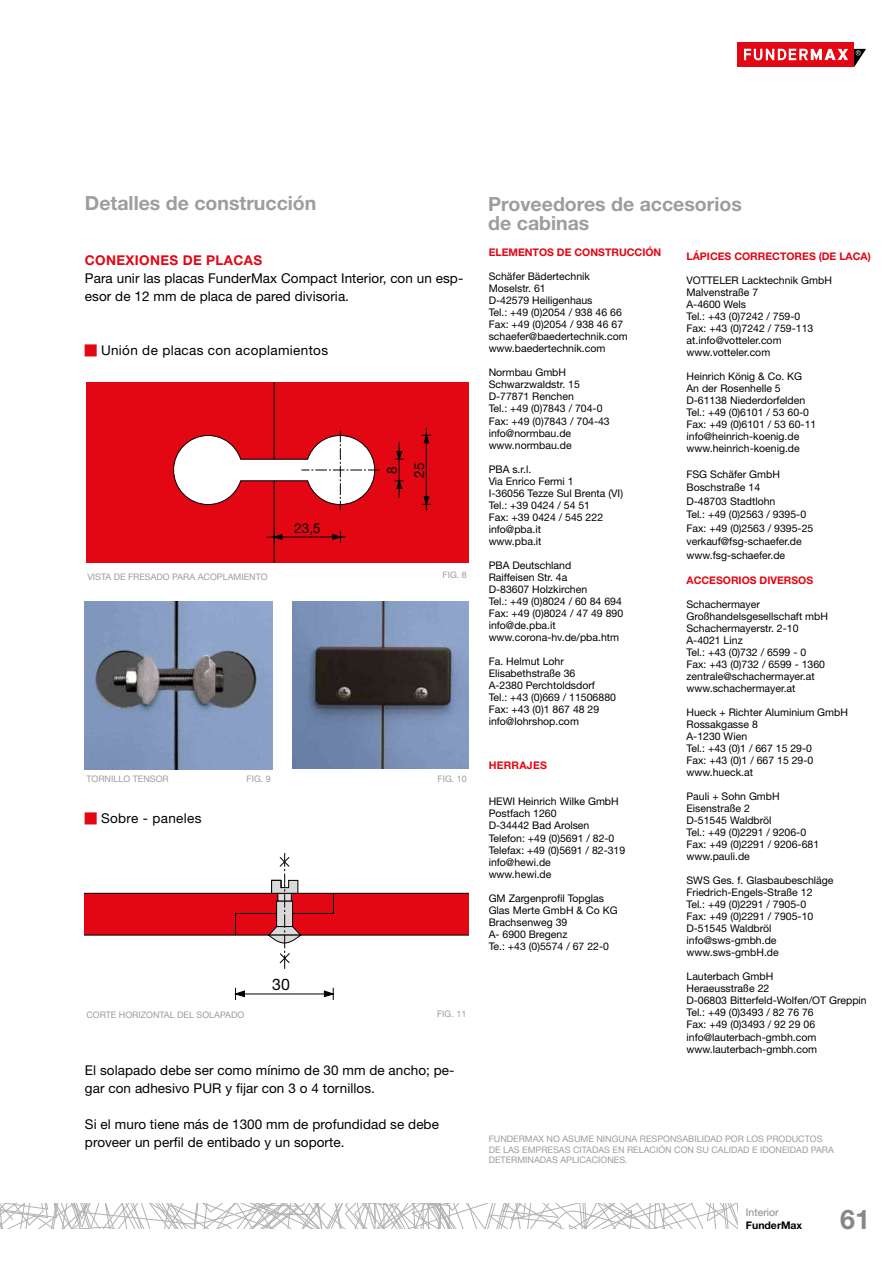
<style>
.page{position:relative;width:893px;height:1263px;background:#fff}
.page>*{position:absolute;margin:0;border:0;box-sizing:border-box;transform-origin:0 0}
.t1{font:700 27px "Helvetica Neue LT Pro";color:#878787}
.t2{font:700 19.5px/19.5px "Helvetica Neue LT Pro";color:#9d9d9c}
.t3{font:15.9px "Helvetica Neue LT Pro";color:#000}
.t4{font:13.65px/27.2px "Helvetica Neue LT Pro";color:#000}
.t5{font:13.5px/18px "Helvetica Neue LT Pro";letter-spacing:.005em;color:#000}
.t6{font:13.5px "Helvetica Neue LT Pro";letter-spacing:.025em;color:#000}
.t7{font:700 13.5px "Helvetica Neue LT Pro";letter-spacing:.025em;color:#e30613}
.t8{font:10.5px/12px "Helvetica Neue LT Pro";color:#000}
.t9{font:700 10.5px "Helvetica Neue LT Pro";color:#e30613}
.t10{font:700 10.5px "Helvetica Neue LT Pro";color:#000}
.t11{font:10.5px "Helvetica Neue LT Pro";color:#8a8989}
.t12{font:700 10.5px "Helvetica Neue LT Pro";letter-spacing:.025em;color:#e30613}
.t13{font:9px/10.5px "Helvetica Neue LT Pro";color:#9d9d9c}
</style>
<div class="page">
<svg style="left:0;top:1203px;width:737px;height:26px"></svg>
<div style="left:737px;top:43px;width:117px;height:24px;background:#e30613"></div>
<svg style="left:744px;top:48px;width:122px;height:19px"></svg>
<img style="left:85px;top:601px;width:187px;height:168px">
<img style="left:292px;top:602px;width:176px;height:166px">
<div style="left:86px;top:383px;width:382px;height:180px;background:#e30613"></div>
<hr style="left:267px;top:537px;width:78px;height:1px;background:#000">
<svg style="left:275px;top:531px;width:7px;height:12px"></svg>
<svg style="left:173px;top:431px;width:207px;height:79px"></svg>
<hr style="left:399px;top:442px;width:1px;height:56px;background:#000">
<svg style="left:333px;top:531px;width:8px;height:12px"></svg>
<hr style="left:274px;top:481px;width:1px;height:82px;background:#000">
<hr style="left:274px;top:383px;width:1px;height:76px;background:#000">
<svg style="left:394px;top:451px;width:10px;height:9px"></svg>
<hr style="left:426px;top:428px;width:1px;height:83px;background:#000">
<svg style="left:394px;top:480px;width:10px;height:9px"></svg>
<svg style="left:421px;top:435px;width:10px;height:8px"></svg>
<svg style="left:421px;top:496px;width:10px;height:9px"></svg>
<svg style="left:85px;top:853px;width:383px;height:147px"></svg>
<h2 class="t2" style="left:85px;top:192px;width:233px">Detalles de construcción</h2>
<p class="t7" style="left:85px;top:252px;width:179px">CONEXIONES DE PLACAS</p>
<p class="t5" style="left:85px;top:269px;width:380px">Para unir las placas FunderMax Compact Interior, con un esp&shy;esor de 12 mm de placa de pared divisoria.</p>
<p class="t6" style="left:101px;top:342px;width:229px">Unión de placas con acoplamientos</p>
<h3 class="t4" style="left:294px;top:514px;width:28px">23,5</h3>
<h3 class="t4" style="left:378px;top:477px;width:17px;rotate:-90deg">8<br>25</h3>
<p class="t13" style="left:87px;top:571px;width:182px">VISTA DE FRESADO PARA ACOPLAMIENTO</p>
<p class="t13" style="left:443px;top:569px;width:26px">FIG. 8</p>
<p class="t13" style="left:86px;top:773px;width:84px">TORNILLO TENSOR</p>
<p class="t13" style="left:247px;top:773px;width:26px">FIG. 9</p>
<p class="t13" style="left:438px;top:773px;width:31px">FIG. 10</p>
<p class="t6" style="left:101px;top:810px;width:102px">Sobre - paneles</p>
<h3 class="t3" style="left:272px;top:975px;width:19px">30</h3>
<p class="t13" style="left:86px;top:1009px;width:159px">CORTE HORIZONTAL DEL SOLAPADO</p>
<p class="t13" style="left:437px;top:1008px;width:31px">FIG. 11</p>
<p class="t5" style="left:85px;top:1061px;width:371px">El solapado debe ser como mínimo de 30 mm de ancho; pe&shy;gar con adhesivo PUR y fijar con 3 o 4 tornillos.</p>
<p class="t5" style="left:85px;top:1115px;width:355px">Si el muro tiene más de 1300 mm de profundidad se debe proveer un perfil de entibado y un soporte.</p>
<h2 class="t2" style="left:488px;top:193px;width:255px">Proveedores de accesorios de cabinas</h2>
<p class="t9" style="left:489px;top:246px;width:174px">ELEMENTOS DE CONSTRUCCIÓN</p>
<p class="t8" style="left:489px;top:270px;width:141px">Schäfer Bädertechnik<br>Moselstr. 61<br>D-42579 Heiligenhaus<br>Tel.: +49 (0)2054 / 938 46 66<br>Fax: +49 (0)2054 / 938 46 67 schaefer@baedertechnik.com www.baedertechnik.com</p>
<p class="t8" style="left:489px;top:366px;width:123px">Normbau GmbH<br>Schwarzwaldstr. 15<br>D-77871 Renchen<br>Tel.: +49 (0)7843 / 704-0<br>Fax: +49 (0)7843 / 704-43 info@normbau.de www.normbau.de</p>
<p class="t8" style="left:489px;top:462px;width:136px">PBA s.r.l.<br>Via Enrico Fermi 1<br>I-36056 Tezze Sul Brenta (VI)<br>Tel.: +39 0424 / 54 51<br>Fax: +39 0424 / 545 222 info@pba.it<br>www.pba.it</p>
<p class="t8" style="left:489px;top:558px;width:136px">PBA Deutschland<br>Raiffeisen Str. 4a<br>D-83607 Holzkirchen<br>Tel.: +49 (0)8024 / 60 84 694<br>Fax: +49 (0)8024 / 47 49 890 info@de.pba.it www.corona-hv.de/pba.htm</p>
<p class="t8" style="left:489px;top:654px;width:129px">Fa. Helmut Lohr<br>Elisabethstraße 36<br>A-2380 Perchtoldsdorf<br>Tel.: +43 (0)669 / 11506880<br>Fax: +43 (0)1 867 48 29 info@lohrshop.com</p>
<p class="t12" style="left:489px;top:759px;width:60px">HERRAJES</p>
<p class="t8" style="left:489px;top:795px;width:138px">HEWI Heinrich Wilke GmbH<br>Postfach 1260<br>D-34442 Bad Arolsen<br>Telefon: +49 (0)5691 / 82-0<br>Telefax: +49 (0)5691 / 82-319 info@hewi.de<br>www.hewi.de</p>
<p class="t8" style="left:489px;top:891px;width:130px">GM Zargenprofil Topglas<br>Glas Merte GmbH &amp; Co KG<br>Brachsenweg 39<br>A- 6900 Bregenz<br>Te.: +43 (0)5574 / 67 22-0</p>
<p class="t9" style="left:686px;top:250px;width:186px">LÁPICES CORRECTORES (DE LACA)</p>
<p class="t8" style="left:686px;top:274px;width:147px">VOTTELER Lacktechnik GmbH<br>Malvenstraße 7<br>A-4600 Wels<br>Tel.: +43 (0)7242 / 759-0<br>Fax: +43 (0)7242 / 759-113 at.info@votteler.com www.votteler.com</p>
<p class="t8" style="left:686px;top:370px;width:131px">Heinrich König &amp; Co. KG<br>An der Rosenhelle 5<br>D-61138 Niederdorfelden<br>Tel.: +49 (0)6101 / 53 60-0<br>Fax: +49 (0)6101 / 53 60-11 info@heinrich-koenig.de www.heinrich-koenig.de</p>
<p class="t8" style="left:686px;top:467px;width:128px;line-height:13.5px">FSG Schäfer GmbH<br>Boschstraße 14<br>D-48703 Stadtlohn<br>Tel.: +49 (0)2563 / 9395-0<br>Fax: +49 (0)2563 / 9395-25 verkauf@fsg-schaefer.de www.fsg-schaefer.de</p>
<p class="t9" style="left:686px;top:574px;width:128px">ACCESORIOS DIVERSOS</p>
<p class="t8" style="left:686px;top:598px;width:143px">Schachermayer<br>Großhandelsgesellschaft mbH<br>Schachermayerstr. 2-10<br>A-4021 Linz<br>Tel.: +43 (0)732 / 6599 - 0<br>Fax: +43 (0)732 / 6599 - 1360 zentrale@schachermayer.at www.schachermayer.at</p>
<p class="t8" style="left:686px;top:706px;width:163px">Hueck + Richter Aluminium GmbH<br>Rossakgasse 8<br>A-1230 Wien<br>Tel.: +43 (0)1 / 667 15 29-0<br>Fax: +43 (0)1 / 667 15 29-0 www.hueck.at</p>
<p class="t8" style="left:686px;top:790px;width:134px">Pauli + Sohn GmbH<br>Eisenstraße 2<br>D-51545 Waldbröl<br>Tel.: +49 (0)2291 / 9206-0<br>Fax: +49 (0)2291 / 9206-681 www.pauli.de</p>
<p class="t8" style="left:686px;top:874px;width:149px">SWS Ges. f. Glasbaubeschläge<br>Friedrich-Engels-Straße 12<br>Tel.: +49 (0)2291 / 7905-0<br>Fax: +49 (0)2291 / 7905-10<br>D-51545 Waldbröl info@sws-gmbh.de www.sws-gmbH.de</p>
<p class="t8" style="left:686px;top:970px;width:182px">Lauterbach GmbH<br>Heraeusstraße 22<br>D-06803 Bitterfeld-Wolfen/OT Greppin<br>Tel.: +49 (0)3493 / 82 76 76<br>Fax: +49 (0)3493 / 92 29 06 info@lauterbach-gmbh.com www.lauterbach-gmbh.com</p>
<p class="t13" style="left:489px;top:1133px;width:347px">FUNDERMAX NO ASUME NINGUNA RESPONSABILIDAD POR LOS PRODUCTOS<br>DE LAS EMPRESAS CITADAS EN RELACIÓN CON SU CALIDAD E IDONEIDAD PARA<br>DETERMINADAS APLICACIONES.</p>
<p class="t11" style="left:746px;top:1206px;width:34px">Interior</p>
<p class="t10" style="left:746px;top:1218px;width:58px">FunderMax</p>
<h1 class="t1" style="left:840px;top:1203px;width:32px">61</h1>
</div>
